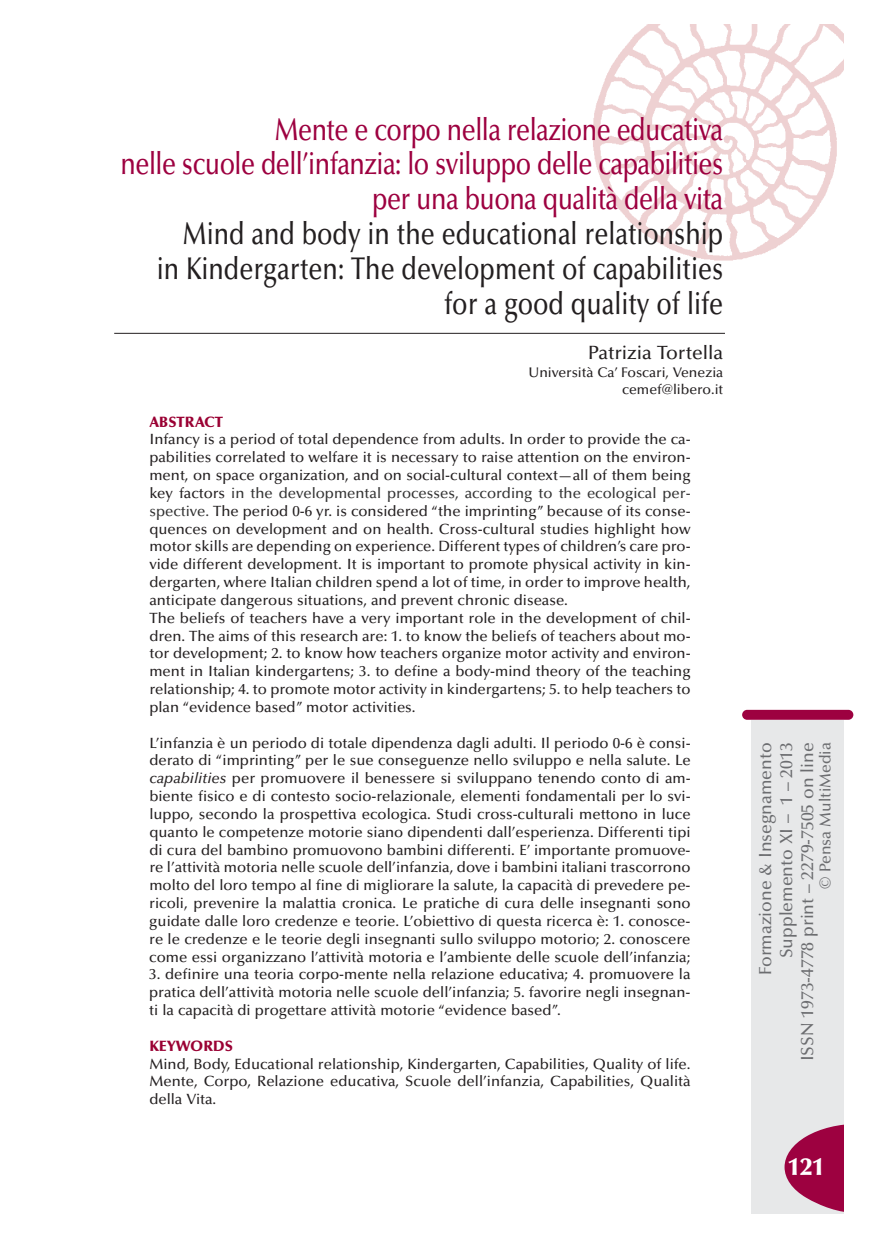
<style>
.page{position:relative;width:869px;height:1241px;background:#fff}
.page>*{position:absolute;margin:0;border:0;box-sizing:border-box;transform-origin:0 0}
.t1{font:500 31.5px/34.8px "Optima";letter-spacing:-.02em;color:#9d0140;text-align:right;scale:.8 1}
.t2{font:500 31.5px/34.8px "Optima";color:#231f20;text-align:right;scale:.8 1}
.t3{font:900 24.5px "Optima";color:#fff}
.t4{font:500 19.25px "Optima";color:#231f20}
.t5{font:500 17.5px/21px "Optima";color:#6c6d70;text-align:right}
.t6{font:500 15.75px "Optima";color:#6c6d70}
.t7{font:500 14.88px/17.8px "Optima";color:#231f20;text-align:justify}
.t8{font:900 14.88px "Optima";color:#9a0033}
.t9{font:500 14px/17px "Optima";color:#231f20;text-align:right}
.s1{color:#333}
.s2{font-style:italic}
</style>
<div class="page">
<img style="left:593px;top:25px;width:249px;height:236px">
<hr style="left:114px;top:333px;width:610px;height:1px;background:#231f20">
<div style="left:750px;top:720px;width:92px;height:493px;background:#e7e8e9"></div>
<div style="left:741px;top:709px;width:112px;height:10px;background:#9d0140;border-radius:5px"></div>
<svg style="left:784px;top:1123px;width:60px;height:89px"></svg>
<h1 class="t1" style="left:120px;top:115px;width:754px">Mente e corpo nella relazione educativa<br>nelle scuole dell’infanzia: lo sviluppo delle capabilities per una buona qualità della vita</h1>
<h1 class="t2" style="left:157px;top:219px;width:709px">Mind and body in the educational relationship in Kindergarten: The development of capabilities for a good quality of life</h1>
<p class="t4" style="left:588px;top:345px;width:136px">Patrizia Tortella</p>
<p class="t9" style="left:528px;top:365px;width:196px">Università Ca’ Foscari, Venezia cemef@libero.it</p>
<p class="t8" style="left:149px;top:415px;width:75px">ABSTRACT</p>
<p class="t7" style="left:149px;top:432px;width:542px;text-align:left">Infancy is a period of total dependence from adults. In order to provide the ca&shy;pabilities correlated to welfare it is necessary to raise attention on the environ&shy;ment, on space organization, and on social-cultural context—all of them being key factors <span class="s1">in the developmental processes, according to the ecological per&shy;spective.</span> The period 0-6 yr. is considered “the imprinting” because of its conse&shy;quences on development and on health. Cross-cultural studies highlight how motor skills are depending on experience. Different types of children’s care pro&shy;vide different development. It is important to promote physical activity in kin&shy;dergarten, where Italian children spend a lot of time, in order to improve health, anticipate dangerous situations, and prevent chronic disease.<br>The beliefs of teachers have a very important role in the development of chil&shy;dren. The aims of this research are: 1. to know the beliefs of teachers about mo&shy;tor development; 2. to know how teachers organize motor activity and environ&shy;ment in Italian kindergartens; 3. to define a body-mind theory of the teaching relationship; 4. to promote motor activity in kindergartens; 5. to help teachers to plan “evidence based” motor activities.</p>
<p class="t7" style="left:149px;top:735px;width:542px">L’infanzia è un periodo di totale dipendenza dagli adulti. Il periodo 0-6 è consi&shy;derato di “imprinting” per le sue conseguenze nello sviluppo e nella salute. Le <span class="s2">capabilities</span> per promuovere il benessere si sviluppano tenendo conto di am&shy;biente fisico e di contesto socio-relazionale, elementi fondamentali per lo svi&shy;luppo, secondo la prospettiva ecologica. Studi cross-culturali mettono in luce quanto le competenze motorie siano dipendenti dall’esperienza. Differenti tipi di cura del bambino promuovono bambini differenti. E’ importante promuove&shy;re l’attività motoria nelle scuole dell’infanzia, dove i bambini italiani trascorrono molto del loro tempo al fine di migliorare la salute, la capacità di prevedere pe&shy;ricoli, prevenire la malattia cronica. Le pratiche di cura delle insegnanti sono guidate dalle loro credenze e teorie. L’obiettivo di questa ricerca è: 1. conosce&shy;re le credenze e le teorie degli insegnanti sullo sviluppo motorio; 2. conoscere come essi organizzano l’attività motoria e l’ambiente delle scuole dell’infanzia;</p>
<p class="t7" style="left:149px;top:966px;width:542px">3. definire una teoria corpo-mente nella relazione educativa; 4. promuovere la pratica dell’attività motoria nelle scuole dell’infanzia; 5. favorire negli insegnan&shy;ti la capacità di progettare attività motorie “evidence based”.</p>
<p class="t8" style="left:149px;top:1039px;width:85px">KEYWORDS</p>
<p class="t7" style="left:149px;top:1055px;width:542px">Mind, Body, Educational relationship, Kindergarten, Capabilities, Quality of life.<br>Mente, Corpo, Relazione educativa, Scuole dell’infanzia, Capabilities, Qualità della Vita.</p>
<p class="t5" style="left:756px;top:1061px;width:320px;rotate:-90deg">Formazione &amp; Insegnamento<br>Supplemento XI – 1 – 2013<br>ISSN 1973-4778 print – 2279-7505 on line</p>
<p class="t6" style="left:818px;top:888px;width:148px;rotate:-90deg">© Pensa MultiMedia</p>
<h2 class="t3" style="left:787px;top:1156px;width:38px">121</h2>
</div>
